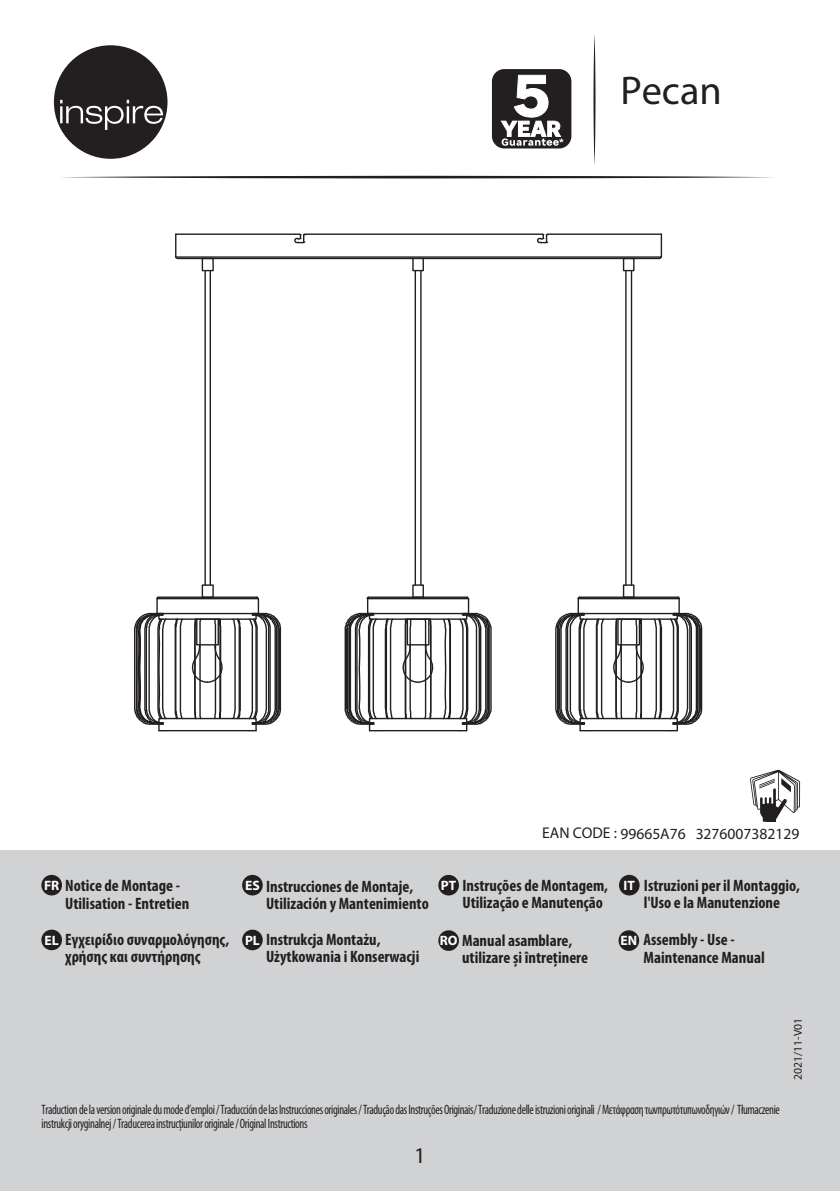
<style>
.page{position:relative;width:840px;height:1191px;background:#fff}
.page>*{position:absolute;margin:0;border:0;box-sizing:border-box;transform-origin:0 0}
.t1{font:40.2px "Myriad Pro";color:#231f20}
.t2{font:22.4px "Myriad Pro";color:#231f20}
.t3{font:700 condensed 16.6px/17.4px "Myriad Pro";color:#231f20}
.t4{font:15.6px "Myriad Pro";color:#231f20}
.t5{font:condensed 13.6px/14.2px "Myriad Pro";letter-spacing:-.03em;color:#231f20;scale:.88 1}
.t6{font:700 13.6px "Myriad Pro";color:#fff}
.t7{font:11.6px "Myriad Pro";color:#231f20}
</style>
<div class="page">
<svg style="left:62px;top:176px;width:711px;height:2px"></svg>
<svg style="left:593px;top:34px;width:2px;height:131px"></svg>
<div style="left:54px;top:45px;width:113px;height:114px;background:#231f20;border-radius:50%"></div>
<svg style="left:60px;top:100px;width:103px;height:30px"></svg>
<svg style="left:750px;top:770px;width:49px;height:51px"></svg>
<div style="left:0;top:850px;width:839px;height:341px;background:#d1d2d4"></div>
<div style="left:41px;top:875px;width:21px;height:20px;background:#231f20;border-radius:50%"></div>
<div style="left:242px;top:875px;width:20px;height:20px;background:#231f20;border-radius:50%"></div>
<div style="left:438px;top:875px;width:20px;height:20px;background:#231f20;border-radius:50%"></div>
<div style="left:618px;top:875px;width:21px;height:20px;background:#231f20;border-radius:50%"></div>
<div style="left:41px;top:929px;width:21px;height:21px;background:#231f20;border-radius:50%"></div>
<div style="left:242px;top:929px;width:20px;height:21px;background:#231f20;border-radius:50%"></div>
<div style="left:618px;top:930px;width:20px;height:21px;background:#231f20;border-radius:50%"></div>
<div style="left:438px;top:930px;width:20px;height:21px;background:#231f20;border-radius:50%"></div>
<div style="left:491px;top:69px;width:80px;height:79px;background:#231f20;border-radius:12px"></div>
<svg style="left:501px;top:75px;width:62px;height:71px"></svg>
<hr style="left:177px;top:258px;width:482px;height:1px;background:#231f20">
<hr style="left:176px;top:256px;width:485px;height:2px;background:#231f20">
<hr style="left:546px;top:233px;width:115px;height:2px;background:#231f20">
<hr style="left:304px;top:233px;width:238px;height:2px;background:#231f20">
<hr style="left:176px;top:233px;width:124px;height:2px;background:#231f20">
<svg style="left:658px;top:234px;width:4px;height:25px"></svg>
<svg style="left:175px;top:234px;width:3px;height:25px"></svg>
<svg style="left:292px;top:234px;width:13px;height:10px"></svg>
<svg style="left:535px;top:234px;width:12px;height:10px"></svg>
<hr style="left:209px;top:271px;width:2px;height:314px;background:#231f20">
<hr style="left:204px;top:271px;width:2px;height:314px;background:#231f20">
<div style="left:201px;top:258px;width:13px;height:13px;border:1px solid #231f20"></div>
<div style="left:201px;top:584px;width:13px;height:14px;border:1px solid #231f20"></div>
<hr style="left:420px;top:271px;width:1px;height:314px;background:#231f20">
<hr style="left:414px;top:271px;width:2px;height:314px;background:#231f20">
<div style="left:412px;top:258px;width:11px;height:13px;border:1px solid #231f20"></div>
<div style="left:412px;top:584px;width:11px;height:14px;border:1px solid #231f20"></div>
<hr style="left:625px;top:271px;width:1px;height:314px;background:#231f20">
<hr style="left:630px;top:271px;width:2px;height:314px;background:#231f20">
<div style="left:622px;top:258px;width:12px;height:13px;border:1px solid #231f20"></div>
<div style="left:622px;top:584px;width:12px;height:14px;border:1px solid #231f20"></div>
<svg style="left:134px;top:596px;width:147px;height:135px"></svg>
<hr style="left:197px;top:618px;width:21px;height:2px;background:#231f20">
<svg style="left:344px;top:596px;width:148px;height:135px"></svg>
<hr style="left:407px;top:618px;width:21px;height:2px;background:#231f20">
<svg style="left:555px;top:596px;width:147px;height:135px"></svg>
<hr style="left:617px;top:618px;width:22px;height:2px;background:#231f20">
<h1 class="t1" style="left:620px;top:68px;width:103px">Pecan</h1>
<p class="t4" style="left:542px;top:824px;width:258px">EAN CODE : 99665A76 3276007382129</p>
<p class="t3" style="left:65px;top:877px;width:126px">Notice de Montage -<br>Utilisation - Entretien</p>
<p class="t3" style="left:266px;top:877px;width:164px">Instrucciones de Montaje,<br>Utilización y Mantenimiento</p>
<p class="t3" style="left:462px;top:876px;width:147px">Instruções de Montagem,<br>Utilização e Manutenção</p>
<p class="t3" style="left:643px;top:876px;width:157px">Istruzioni per il Montaggio, l'Uso e la Manutenzione</p>
<p class="t3" style="left:65px;top:931px;width:165px">Εγχειρίδιο συναρμολόγησης, χρήσης και συντήρησης</p>
<p class="t3" style="left:266px;top:931px;width:155px">Instrukcja Montażu,<br>Użytkowania i Konserwacji</p>
<p class="t3" style="left:643px;top:931px;width:123px">Assembly - Use -<br>Maintenance Manual</p>
<p class="t6" style="left:44px;top:876px;width:17px">FR</p>
<p class="t6" style="left:245px;top:876px;width:16px">ES</p>
<p class="t6" style="left:440px;top:876px;width:17px">PT</p>
<p class="t6" style="left:623px;top:876px;width:13px">IT</p>
<p class="t3" style="left:462px;top:931px;width:127px">Manual asamblare, utilizare și întreţinere</p>
<p class="t6" style="left:45px;top:931px;width:16px">EL</p>
<p class="t6" style="left:245px;top:931px;width:16px">PL</p>
<p class="t6" style="left:620px;top:932px;width:18px">EN</p>
<p class="t6" style="left:439px;top:932px;width:19px">RO</p>
<p class="t5" style="left:41px;top:1102px;width:840px">Traductiondelaversionoriginaledumoded’emploi /TraduccióndelasInstruccionesoriginales/TraduçãodasInstruções Originais/Traduzione delleistruzionioriginali /Μετάφρασητωνπρωτότυπωνοδηγιών/ Tłumaczenie instrukcjioryginalnej/Traducereainstrucţiunilororiginale/OriginalInstructions</p>
<h2 class="t2" style="left:414px;top:1142px;width:13px">1</h2>
<p class="t7" style="left:791px;top:1079px;width:63px;rotate:-90deg">2021/11-V01</p>
</div>
